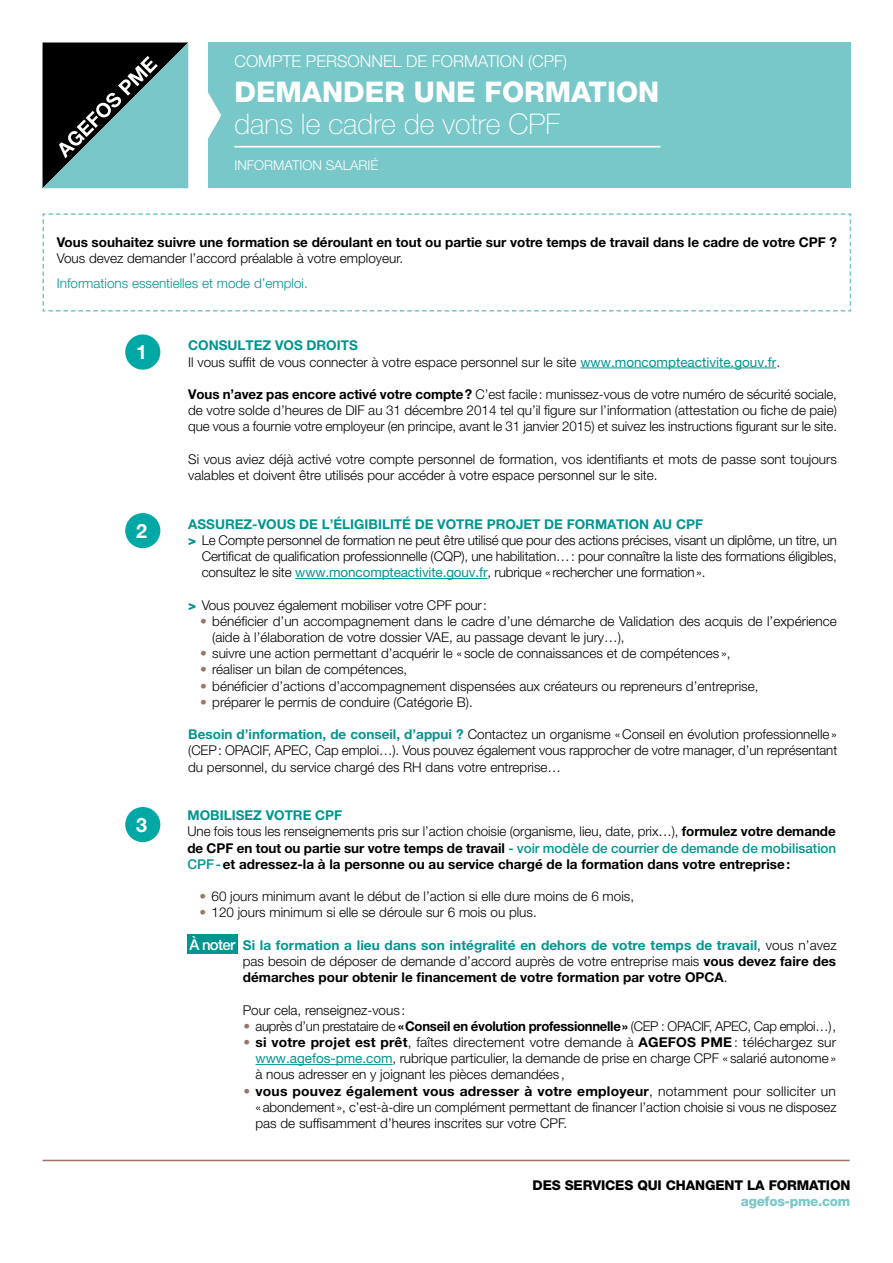
<style>
.page{position:relative;width:893px;height:1263px;background:#fff}
.page>*{position:absolute;margin:0;border:0;box-sizing:border-box;transform-origin:0 0}
.t1{font:100 28.5px "Helvetica Neue LT Pro";color:#fff}
.t2{font:800 28.5px "Helvetica Neue LT Pro";color:#fff}
.t3{font:700 19.8px "Helvetica Neue LT Std";color:#fff}
.t4{font:300 16.5px "Helvetica Neue LT Pro";color:#fff}
.t5{font:500 15px "Helvetica Neue LT Std";letter-spacing:-.045em;color:#fff}
.t6{font:300 13.5px/16.2px "Helvetica Neue LT Pro";color:#000;text-align:justify}
.t7{font:700 13.5px/16.2px "Helvetica Neue LT Pro";color:#000}
.t8{font:700 13.5px "Helvetica Neue LT Std";color:#000}
.t9{font:300 13.5px "Helvetica Neue LT Pro";letter-spacing:-.02em;color:#000}
.t10{font:700 13.5px "Helvetica Neue LT Pro";color:#009590}
.t11{font:300 13.5px "Helvetica Neue LT Std";color:#000}
.t12{font:300 13.5px "Helvetica Neue LT Std";color:#009590}
.t13{font:800 13.5px "Helvetica Neue LT Pro";letter-spacing:-.01em;color:#000}
.t14{font:300 13.5px "Helvetica Neue LT Pro";color:#fff}
.t15{font:800 13.5px "Helvetica Neue LT Pro";letter-spacing:-.02em;color:#78c7c9}
.s1{font-weight:700;color:#009590}
.s2{font-weight:400;color:#009590}
.s3{font-weight:700}
.s4{font-weight:800;color:#009590}
.s5{color:#9c7469}
.s6{color:#009590}
.s7{font-weight:300}
.s8{font-weight:500;color:#009590}
</style>
<div class="page">
<hr style="left:580px;top:368px;width:196px;height:1px;background:#009590">
<hr style="left:295px;top:578px;width:192px;height:1px;background:#009590">
<hr style="left:256px;top:1064px;width:137px;height:1px;background:#009590">
<div style="left:187px;top:935px;width:50px;height:19px;background:#009590"></div>
<div style="left:208px;top:43px;width:642px;height:145px;background:#78c7c9"></div>
<svg style="left:208px;top:92px;width:13px;height:47px"></svg>
<svg style="left:43px;top:43px;width:145px;height:145px;background:#466c6d"></svg>
<hr style="left:234px;top:146px;width:426px;height:2px;background:#fff">
<hr style="left:43px;top:1160px;width:807px;height:1px;background:#9c7469">
<svg style="left:42px;top:213px;width:810px;height:99px"></svg>
<div style="left:125px;top:334px;width:35px;height:36px;background:#00a8a5;border-radius:50%"></div>
<div style="left:125px;top:513px;width:35px;height:35px;background:#00a8a5;border-radius:50%"></div>
<div style="left:125px;top:807px;width:35px;height:35px;background:#00a8a5;border-radius:50%"></div>
<p class="t4" style="left:234px;top:51px;width:334px">COMPTE PERSONNEL DE FORMATION (CPF)</p>
<h1 class="t2" style="left:234px;top:75px;width:426px">DEMANDER UNE FORMATION</h1>
<h1 class="t1" style="left:234px;top:108px;width:327px">dans le cadre de votre CPF</h1>
<p class="t14" style="left:234px;top:157px;width:146px">INFORMATION SALARIÉ</p>
<p class="t8" style="left:57px;top:234px;width:782px">Vous souhaitez suivre une formation se déroulant en tout ou partie sur votre temps de travail dans le cadre de votre CPF ?</p>
<p class="t11" style="left:57px;top:250px;width:348px">Vous devez demander l’accord préalable à votre employeur.</p>
<p class="t12" style="left:57px;top:275px;width:253px">Informations essentielles et mode d’emploi.</p>
<h2 class="t3" style="left:136px;top:340px;width:12px">1</h2>
<h2 class="t3" style="left:136px;top:518px;width:12px">2</h2>
<h2 class="t3" style="left:136px;top:812px;width:12px">3</h2>
<p class="t6" style="left:188px;top:337px;width:593px"><span class="s1">CONSULTEZ VOS DROITS<br></span>Il vous suffit de vous connecter à votre espace personnel sur le site <span class="s2">www.moncompteactivite.gouv.fr</span>.</p>
<p class="t6" style="left:188px;top:386px;width:650px"><span class="s3">Vous n’avez pas encore activé votre compte?</span> C’est facile: munissez-vous de votre numéro de sécurité sociale, de votre solde d’heures de DIF au 31 décembre 2014 tel qu’il figure sur l’information (attestation ou fiche de paie) que vous a fournie votre employeur (en principe, avant le 31 janvier 2015) et suivez les instructions figurant sur le site.</p>
<p class="t6" style="left:188px;top:451px;width:650px">Si vous aviez déjà activé votre compte personnel de formation, vos identifiants et mots de passe sont toujours valables et doivent être utilisés pour accéder à votre espace personnel sur le site.</p>
<p class="t10" style="left:188px;top:515px;width:516px">ASSUREZ-VOUS DE L’ÉLIGIBILITÉ DE VOTRE PROJET DE FORMATION AU CPF</p>
<p class="t6" style="left:188px;top:532px;width:650px"><span class="s4">&gt;</span> Le Compte personnel de formation ne peut être utilisé que pour des actions précises, visant un diplôme, un titre, un</p>
<p class="t6" style="left:202px;top:548px;width:637px">Certificat de qualification professionnelle (CQP), une habilitation…: pour connaître la liste des formations éligibles,</p>
<p class="t6" style="left:202px;top:564px;width:505px">consultez le site <span class="s2">www.moncompteactivite.gouv.fr</span>, rubrique «rechercher une formation».</p>
<p class="t6" style="left:188px;top:596px;width:300px"><span class="s4">&gt;</span> Vous pouvez également mobiliser votre CPF pour:</p>
<p class="t6" style="left:212px;top:613px;width:626px;text-indent:-12px"><span class="s5">•</span> bénéficier d’un accompagnement dans le cadre d’une démarche de Validation des acquis de l’expérience (aide à l’élaboration de votre dossier VAE, au passage devant le jury…),</p>
<p class="t6" style="left:200px;top:645px;width:532px"><span class="s5">•</span> suivre une action permettant d’acquérir le « socle de connaissances et de compétences »,</p>
<p class="t6" style="left:200px;top:661px;width:209px"><span class="s5">•</span> réaliser un bilan de compétences,</p>
<p class="t6" style="left:200px;top:677px;width:560px"><span class="s5">•</span> bénéficier d’actions d’accompagnement dispensées aux créateurs ou repreneurs d’entreprise,</p>
<p class="t6" style="left:200px;top:694px;width:274px"><span class="s5">•</span> préparer le permis de conduire (Catégorie B).</p>
<p class="t6" style="left:188px;top:726px;width:650px"><span class="s1">Besoin d’information, de conseil, d’appui ?</span> Contactez un organisme «Conseil en évolution professionnelle» (CEP: OPACIF, APEC, Cap emploi…). Vous pouvez également vous rapprocher de votre manager, d’un représentant du personnel, du service chargé des RH dans votre entreprise…</p>
<p class="t7" style="left:187px;top:807px;width:650px"><span class="s6">MOBILISEZ VOTRE CPF<br></span><span class="s7">Une fois tous les renseignements pris sur l’action choisie (organisme, lieu, date, prix…),</span> formulez votre demande de CPF en tout ou partie sur votre temps de travail <span class="s8">- voir modèle de courrier de demande de mobilisation CPF-</span>et adressez-la à la personne ou au service chargé de la formation dans votre entreprise:</p>
<p class="t6" style="left:199px;top:888px;width:436px"><span class="s5">•</span> 60 jours minimum avant le début de l’action si elle dure moins de 6 mois,</p>
<p class="t6" style="left:199px;top:904px;width:339px"><span class="s5">•</span> 120 jours minimum si elle se déroule sur 6 mois ou plus.</p>
<p class="t7" style="left:243px;top:937px;width:595px;text-align:justify"><span class="s6">Si la formation a lieu dans son intégralité en dehors de votre temps de travail</span><span class="s7">, vous n’avez pas besoin de déposer de demande d’accord auprès de votre entreprise mais</span> vous devez faire des démarches pour obtenir le financement de votre formation par votre OPCA<span class="s7">.</span></p>
<p class="t6" style="left:243px;top:1001px;width:164px">Pour cela, renseignez-vous :</p>
<p class="t9" style="left:244px;top:1018px;width:594px"><span class="s5">•</span> auprès d’un prestataire de <span class="s3">«Conseil en évolution professionnelle»</span> (CEP : OPACIF, APEC, Cap emploi…),</p>
<p class="t6" style="left:256px;top:1034px;width:582px;text-indent:-12px"><span class="s5">•</span> <span class="s3">si votre projet est prêt</span>, faîtes directement votre demande à <span class="s3">AGEFOS PME</span> : téléchargez sur <span class="s2">www.agefos-pme.com</span>, rubrique particulier, la demande de prise en charge CPF « salarié autonome» à nous adresser en y joignant les pièces demandées ,</p>
<p class="t6" style="left:256px;top:1082px;width:583px;text-indent:-12px"><span class="s5">•</span> <span class="s3">vous pouvez également vous adresser à votre employeur</span>, notamment pour solliciter un «abondement », c’est-à-dire un complément permettant de financer l’action choisie si vous ne disposez pas de suffisamment d’heures inscrites sur votre CPF.</p>
<p class="t5" style="left:189px;top:935px;width:47px">À noter</p>
<p class="t13" style="left:533px;top:1177px;width:319px">DES SERVICES QUI CHANGENT LA FORMATION</p>
<p class="t15" style="left:741px;top:1193px;width:111px">agefos-pme.com</p>
</div>
